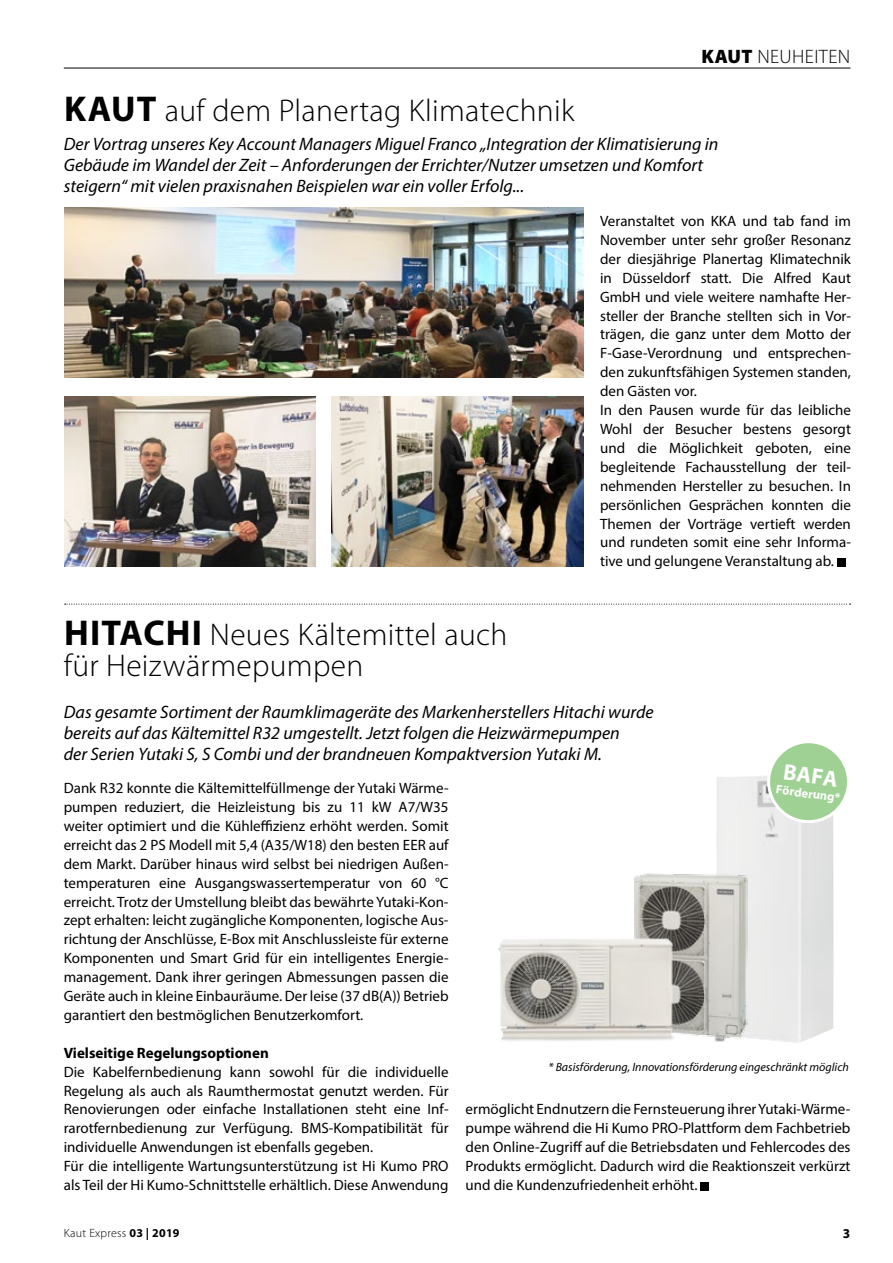
<style>
.page{position:relative;width:893px;height:1263px;background:#fff}
.page>*{position:absolute;margin:0;border:0;box-sizing:border-box;transform-origin:0 0}
.t1{font:300 31.5px/31.5px "Myriad Pro";letter-spacing:.01em;color:#000}
.t2{font:700 22.5px "Myriad Pro";color:#fff}
.t3{font:300 19.5px "Myriad Pro";letter-spacing:.02em;color:#000}
.t4{font:italic 18px/21px "Myriad Pro";color:#000}
.t5{font:15px/18.9px "Myriad Pro";color:#000;text-align:justify}
.t6{font:700 15px "Myriad Pro";color:#000}
.t7{font:700 13.5px "Myriad Pro";color:#000}
.t8{font:700 12.45px "Myriad Pro";color:#fff}
.t9{font:italic 12px "Myriad Pro";color:#000}
.t10{font:300 12px "Myriad Pro";letter-spacing:.02em;color:#000}
.s1{font-weight:700;font-size:36px}
.s2{font-weight:900}
.s3{font-weight:700}
</style>
<div class="page">
<hr style="left:64px;top:68px;width:786px;height:1px;background:#000">
<img style="left:717px;top:776px;width:116px;height:266px">
<img style="left:634px;top:872px;width:113px;height:170px">
<svg style="left:762px;top:743px;width:85px;height:82px"></svg>
<div style="left:701px;top:1182px;width:8px;height:8px;background:#000"></div>
<img style="left:498px;top:935px;width:176px;height:107px">
<svg style="left:65px;top:604px;width:785px;height:1px"></svg>
<div style="left:837px;top:558px;width:8px;height:8px;background:#000"></div>
<img style="left:64px;top:207px;width:519px;height:170px">
<img style="left:332px;top:396px;width:251px;height:170px">
<img style="left:64px;top:396px;width:251px;height:170px">
<h1 class="t1" style="left:64px;top:95px;width:512px"><span class="s1">KAUT</span> auf dem Planertag Klimatechnik</h1>
<h3 class="t3" style="left:701px;top:46px;width:138px"><span class="s2">Kaut</span> Neuheiten</h3>
<p class="t4" style="left:64px;top:134px;width:656px">Der Vortrag unseres Key Account Managers Miguel Franco „Integration der Klimatisierung in<br>Gebäude im Wandel der Zeit – Anforderungen der Errichter/Nutzer umsetzen und Komfort steigern“ mit vielen praxisnahen Beispielen war ein voller Erfolg...</p>
<p class="t5" style="left:600px;top:211px;width:252px;text-align:left">Veranstaltet von KKA und tab fand im November unter sehr großer Resonanz der diesjährige Planertag Klimatechnik in Düsseldorf statt. Die Alfred Kaut GmbH und viele weitere namhafte Her&shy;steller der Branche stellten sich in Vor&shy;trägen, die ganz unter dem Motto der F-Gase-Verordnung und entsprechen&shy;den zukunftsfähigen Systemen standen, den Gästen vor.<br>In den Pausen wurde für das leibliche Wohl der Besucher bestens gesorgt und die Möglichkeit geboten, eine begleitende Fachausstellung der teil&shy;nehmenden Hersteller zu besuchen. In persönlichen Gesprächen konnten die Themen der Vorträge vertieft werden und rundeten somit eine sehr Informa&shy;tive und gelungene Veranstaltung ab.</p>
<h1 class="t1" style="left:64px;top:619px;width:445px"><span class="s1">HITACHI</span> Neues Kältemittel auch für Heizwärmepumpen</h1>
<p class="t4" style="left:64px;top:701px;width:591px">Das gesamte Sortiment der Raumklimageräte des Markenherstellers Hitachi wurde bereits auf das Kältemittel R32 umgestellt. Jetzt folgen die Heizwärmepumpen<br>der Serien Yutaki S, S Combi und der brandneuen Kompaktversion Yutaki M.</p>
<p class="t5" style="left:64px;top:778px;width:386px">Dank R32 konnte die Kältemittelfüllmenge der Yutaki Wärme&shy;pumpen reduziert, die Heizleistung bis zu 11 kW A7/W35 weiter optimiert und die Kühleffizienz erhöht werden. Somit erreicht das 2 PS Modell mit 5,4 (A35/W18) den besten EER auf dem Markt. Darüber hinaus wird selbst bei niedrigen Außen&shy;temperaturen eine Ausgangswassertemperatur von 60 °C erreicht. Trotz der Umstellung bleibt das bewährte Yutaki-Kon&shy;zept erhalten: leicht zugängliche Komponenten, logische Aus&shy;richtung der Anschlüsse, E-Box mit Anschlussleiste für externe Komponenten und Smart Grid für ein intelligentes Energie&shy;management. Dank ihrer geringen Abmessungen passen die Geräte auch in kleine Einbauräume. Der leise (37 dB(A)) Betrieb garantiert den bestmöglichen Benutzerkomfort.</p>
<p class="t6" style="left:64px;top:1043px;width:207px">Vielseitige Regelungsoptionen</p>
<p class="t5" style="left:64px;top:1062px;width:386px;text-align:left">Die Kabelfernbedienung kann sowohl für die individuelle Regelung als auch als Raumthermostat genutzt werden. Für Renovierungen oder einfache Installationen steht eine Inf&shy;rarotfernbedienung zur Verfügung. BMS-Kompatibilität für individuelle Anwendungen ist ebenfalls gegeben.<br>Für die intelligente Wartungsunterstützung ist Hi Kumo PRO als Teil der Hi Kumo-Schnittstelle erhältlich. Diese Anwendung</p>
<h2 class="t2" style="left:785px;top:757px;width:57px;rotate:8deg">BAFA</h2>
<p class="t8" style="left:777px;top:781px;width:67px;rotate:8deg">Förderung*</p>
<p class="t9" style="left:549px;top:1059px;width:302px">* Basisförderung, Innovationsförderung eingeschränkt möglich</p>
<p class="t5" style="left:466px;top:1100px;width:386px">ermöglicht Endnutzern die Fernsteuerung ihrer Yutaki-Wärme&shy;pumpe während die Hi Kumo PRO-Plattform dem Fachbetrieb den Online-Zugriff auf die Betriebsdaten und Fehlercodes des Produkts ermöglicht. Dadurch wird die Reaktionszeit verkürzt und die Kundenzufriedenheit erhöht.</p>
<p class="t10" style="left:64px;top:1226px;width:117px">Kaut Express <span class="s3">03 | 2019</span></p>
<p class="t7" style="left:843px;top:1225px;width:9px">3</p>
</div>
